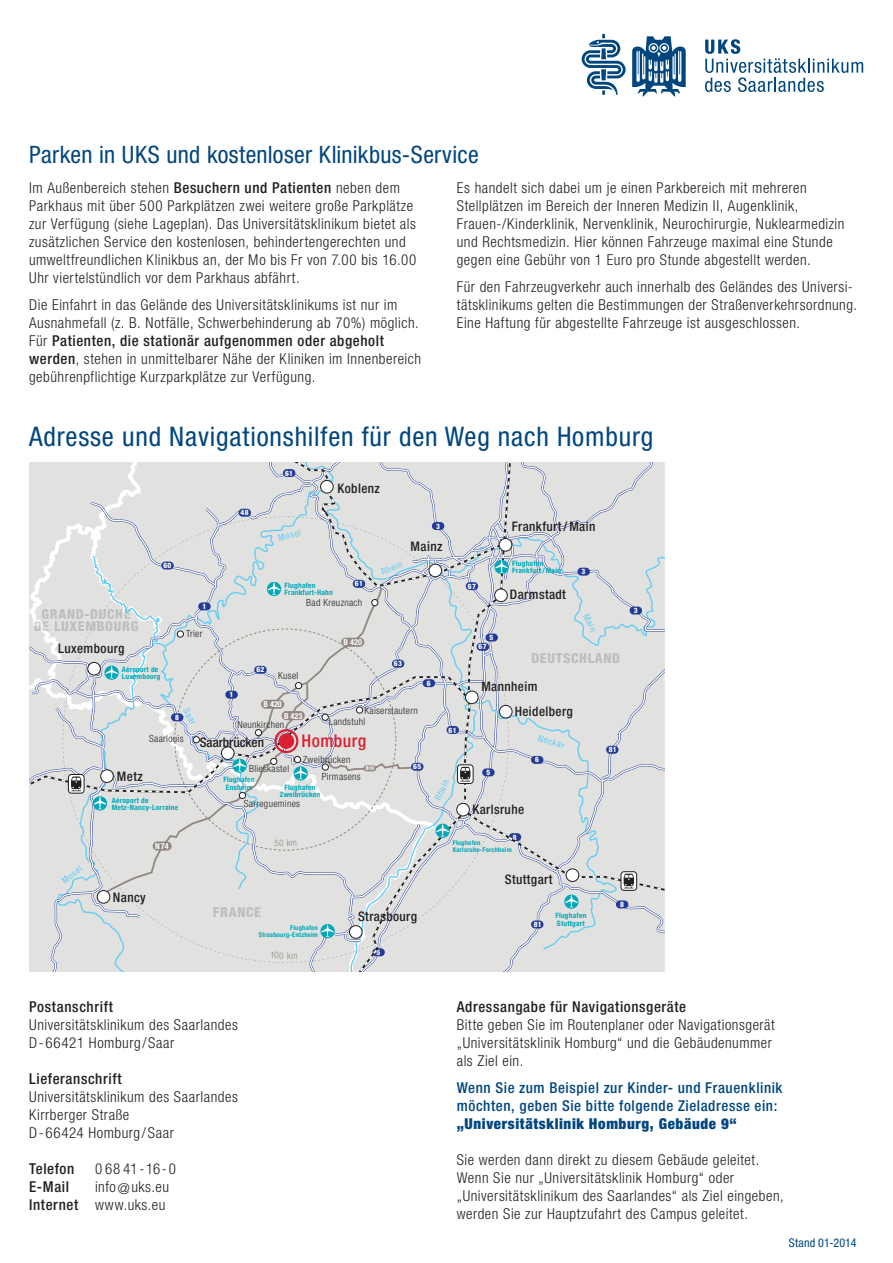
<style>
.page{position:relative;width:893px;height:1263px;background:#fff}
.page>*{position:absolute;margin:0;border:0;box-sizing:border-box;transform-origin:0 0}
.t1{font:condensed 27px "Helvetica Neue LT Std";letter-spacing:.03em;color:#00467e}
.t2{font:condensed 24px "Helvetica Neue LT Std";letter-spacing:.01em;color:#00467e}
.t3{font:500 condensed 17.55px "Helvetica Neue LT Std";letter-spacing:.03em;color:#da2031}
.t4{font:300 condensed 15px/18px "Helvetica Neue LT Std";letter-spacing:.035em;color:#231f20}
.t5{font:500 condensed 15px/18px "Helvetica Neue LT Std";letter-spacing:.04em;color:#00467e}
.t6{font:500 condensed 15px "Helvetica Neue LT Std";letter-spacing:.04em;color:#231f20}
.t7{font:900 condensed 15px "Helvetica Neue LT Std";letter-spacing:.04em;color:#00467e}
.t8{font:800 condensed 13.8px/12.6px "Helvetica Neue LT Std";letter-spacing:.05em;color:#bcbfbd;text-align:center}
.t9{font:500 condensed 13.2px/24.9px "Helvetica Neue LT Std";letter-spacing:.03em;color:#231f20}
.t10{font:500 condensed 13.2px "Helvetica Neue LT Std";color:#231f20}
.t11{font:condensed 12px "Helvetica Neue LT Std";letter-spacing:.01em;color:#00467e}
.t12{font:300 condensed 9.9px "Helvetica Neue LT Std";letter-spacing:.03em;color:#231f20}
.t13{font:condensed 9.15px "Helvetica Neue LT Std";color:#63cdf3}
.t14{font:700 condensed 8.25px "Helvetica Neue LT Std";color:#fff}
.t15{font:700 condensed 7.35px/7.4px "Helvetica Neue LT Std";letter-spacing:.03em;color:#00a8b9}
.t16{font:800 condensed 7.35px "Helvetica Neue LT Std";letter-spacing:.05em;color:#fff}
.t17{font:700 condensed 6.6px/6.6px "Helvetica Neue LT Std";letter-spacing:.03em;color:#00a8b9}
.t18{font:700 condensed 5.55px "Helvetica Neue LT Std";color:#fff}
.s1{font-weight:500}
</style>
<div class="page">
<svg style="left:705px;top:39px;width:158px;height:53px"></svg>
<svg style="left:632px;top:36px;width:54px;height:60px"></svg>
<svg style="left:582px;top:34px;width:44px;height:61px"></svg>
<svg style="left:29px;top:462px;width:635px;height:510px;background:#d9dcdd"></svg>
<h2 class="t2" style="left:29px;top:141px;width:451px">Parken in UKS und kostenloser Klinikbus-Service</h2>
<p class="t4" style="left:29px;top:179px;width:389px">Im Außenbereich stehen <span class="s1">Besuchern und Patienten</span> neben dem Parkhaus mit über 500 Parkplätzen zwei weitere große Parkplätze zur Verfügung (siehe Lageplan). Das Universitäts klinikum bietet als zusätz lichen Service den kostenlosen, behindertengerechten und umweltfreundlichen Klinikbus an, der Mo bis Fr von 7.00 bis 16.00<br>Uhr viertelstündlich vor dem Parkhaus abfährt.</p>
<p class="t4" style="left:29px;top:295px;width:394px">Die Einfahrt in das Gelände des Universitätsklinikums ist nur im Ausnahmefall (z. B. Notfälle, Schwerbehinderung ab 70%) möglich.<br>Für <span class="s1">Patienten, die stationär aufgenommen oder abgeholt werden</span>, stehen in unmittelbarer Nähe der Kliniken im Innenbereich gebührenpflichtige Kurzparkplätze zur Verfügung.</p>
<p class="t4" style="left:457px;top:179px;width:389px">Es handelt sich dabei um je einen Parkbereich mit mehreren Stellplätzen im Bereich der Inneren Medizin II, Augenklinik, Frauen-/Kinderklinik, Nervenklinik, Neurochirurgie, Nuklear medizin und Rechtsmedizin. Hier können Fahrzeuge maximal eine Stunde gegen eine Gebühr von 1 Euro pro Stunde abgestellt werden.</p>
<p class="t4" style="left:457px;top:277px;width:402px">Für den Fahrzeugverkehr auch innerhalb des Geländes des Universi&shy;tätsklinikums gelten die Bestimmungen der Straßen verkehrsordnung.<br>Eine Haftung für abgestellte Fahrzeuge ist ausgeschlossen.</p>
<h1 class="t1" style="left:29px;top:420px;width:626px">Adresse und Navigationshilfen für den Weg nach Homburg</h1>
<p class="t16" style="left:285px;top:468px;width:10px">61</p>
<p class="t9" style="left:338px;top:476px;width:44px">Koblenz</p>
<p class="t16" style="left:241px;top:508px;width:10px">48</p>
<p class="t13" style="left:277px;top:533px;width:24px;rotate:-14deg">Mosel</p>
<p class="t16" style="left:436px;top:521px;width:5px">3</p>
<p class="t9" style="left:411px;top:533px;width:33px">Mainz</p>
<p class="t16" style="left:163px;top:561px;width:10px">60</p>
<p class="t13" style="left:380px;top:566px;width:23px;rotate:-21deg">Rhein</p>
<p class="t15" style="left:285px;top:581px;width:50px">Flughafen<br>Frankfurt-Hahn</p>
<p class="t16" style="left:355px;top:579px;width:10px">61</p>
<p class="t8" style="left:34px;top:607px;width:106px">GRAND-DUCHÉ<br>DE LUXEMBOURG</p>
<p class="t9" style="left:58px;top:635px;width:68px">Luxembourg</p>
<p class="t16" style="left:202px;top:602px;width:5px">1</p>
<p class="t12" style="left:186px;top:628px;width:18px">Trier</p>
<p class="t12" style="left:306px;top:596px;width:58px">Bad Kreuznach</p>
<p class="t14" style="left:344px;top:637px;width:20px">B 420</p>
<p class="t15" style="left:122px;top:665px;width:40px">Aéroport de<br>Luxembourg</p>
<p class="t16" style="left:256px;top:665px;width:10px">62</p>
<p class="t12" style="left:278px;top:669px;width:22px">Kusel</p>
<p class="t16" style="left:394px;top:659px;width:10px">63</p>
<p class="t16" style="left:427px;top:678px;width:5px">6</p>
<p class="t16" style="left:230px;top:690px;width:5px">1</p>
<p class="t14" style="left:263px;top:699px;width:20px">B 420</p>
<p class="t13" style="left:191px;top:706px;width:19px;rotate:62deg">Saar</p>
<p class="t12" style="left:364px;top:705px;width:55px">Kaiserslautern</p>
<p class="t14" style="left:284px;top:710px;width:20px">B 423</p>
<p class="t16" style="left:175px;top:713px;width:5px">8</p>
<p class="t12" style="left:329px;top:715px;width:38px">Landstuhl</p>
<p class="t12" style="left:237px;top:719px;width:48px">Neunkirchen</p>
<p class="t12" style="left:249px;top:763px;width:42px">Blieskastel</p>
<p class="t12" style="left:244px;top:798px;width:58px">Sarreguemines</p>
<p class="t10" style="left:200px;top:734px;width:66px">Saarbrücken</p>
<p class="t3" style="left:301px;top:730px;width:66px">Homburg</p>
<p class="t12" style="left:149px;top:733px;width:36px">Saarlouis</p>
<p class="t12" style="left:303px;top:753px;width:49px">Zweibrücken</p>
<p class="t16" style="left:413px;top:762px;width:10px">65</p>
<p class="t18" style="left:366px;top:765px;width:10px">B10</p>
<p class="t9" style="left:117px;top:763px;width:27px">Metz</p>
<p class="t12" style="left:322px;top:771px;width:40px">Pirmasens</p>
<p class="t15" style="left:224px;top:776px;width:33px;text-align:center">Flughafen<br>Ensheim</p>
<p class="t15" style="left:280px;top:784px;width:42px;text-align:center">Flughafen<br>Zweibrücken</p>
<p class="t15" style="left:112px;top:796px;width:68px">Aéroport de<br>Metz-Nancy-Lorraine</p>
<p class="t16" style="left:449px;top:725px;width:10px">61</p>
<p class="t13" style="left:433px;top:797px;width:23px;rotate:-66deg">Rhein</p>
<p class="t9" style="left:512px;top:514px;width:85px">Frankfurt / Main</p>
<p class="t16" style="left:468px;top:581px;width:10px">67</p>
<p class="t16" style="left:490px;top:633px;width:5px">5</p>
<p class="t16" style="left:479px;top:642px;width:10px">67</p>
<p class="t15" style="left:512px;top:560px;width:50px">Flughafen<br>Frankfurt /Main</p>
<p class="t9" style="left:510px;top:582px;width:58px">Darmstadt</p>
<p class="t16" style="left:582px;top:567px;width:5px">3</p>
<p class="t13" style="left:590px;top:612px;width:20px;rotate:62deg">Main</p>
<p class="t8" style="left:531px;top:651px;width:90px">DEUTSCHLAND</p>
<p class="t9" style="left:515px;top:674px;width:60px;text-indent:-33px">Mannheim<br>Heidelberg</p>
<p class="t13" style="left:540px;top:732px;width:29px;rotate:17deg">Neckar</p>
<p class="t16" style="left:486px;top:768px;width:5px">5</p>
<p class="t9" style="left:472px;top:796px;width:53px">Karlsruhe</p>
<p class="t16" style="left:535px;top:755px;width:5px">6</p>
<p class="t16" style="left:609px;top:745px;width:10px">81</p>
<p class="t13" style="left:60px;top:877px;width:24px;rotate:-38deg">Mosel</p>
<p class="t14" style="left:155px;top:841px;width:15px">N 74</p>
<p class="t9" style="left:113px;top:884px;width:34px">Nancy</p>
<p class="t8" style="left:213px;top:905px;width:50px">FRANCE</p>
<p class="t17" style="left:259px;top:924px;width:61px;text-align:right">Flughafen<br>Strasbourg-Entzheim</p>
<p class="t9" style="left:358px;top:904px;width:61px">Strasbourg</p>
<p class="t16" style="left:377px;top:947px;width:5px">5</p>
<p class="t16" style="left:513px;top:832px;width:5px">8</p>
<p class="t17" style="left:453px;top:839px;width:60px">Flughafen<br>Karlsruhe-Forchheim</p>
<p class="t9" style="left:505px;top:867px;width:49px">Stuttgart</p>
<p class="t16" style="left:534px;top:920px;width:10px">81</p>
<p class="t15" style="left:555px;top:912px;width:33px">Flughafen<br>Stuttgart</p>
<p class="t16" style="left:620px;top:900px;width:5px">8</p>
<p class="t16" style="left:634px;top:606px;width:5px">3</p>
<p class="t6" style="left:29px;top:998px;width:85px">Postanschrift</p>
<p class="t4" style="left:29px;top:1016px;width:210px">Universitätsklinikum des Saarlandes<br>D - 66421 Homburg / Saar</p>
<p class="t6" style="left:29px;top:1070px;width:94px">Lieferanschrift</p>
<p class="t4" style="left:29px;top:1088px;width:210px">Universitätsklinikum des Saarlandes<br>Kirrberger Straße<br>D - 66424 Homburg / Saar</p>
<p class="t6" style="left:29px;top:1160px;width:47px">Telefon</p>
<p class="t4" style="left:95px;top:1160px;width:82px">0 68 41 - 16 - 0</p>
<p class="t6" style="left:29px;top:1178px;width:41px">E-Mail</p>
<p class="t4" style="left:29px;top:1178px;width:141px;text-align:right">info @ uks.eu<br><span class="s1">Internet</span> www.uks.eu</p>
<p class="t6" style="left:457px;top:998px;width:231px">Adressangabe für Navigationsgeräte</p>
<p class="t4" style="left:457px;top:1016px;width:319px">Bitte geben Sie im Routenplaner oder Navigationsgerät „Universitätsklinik Homburg“ und die Gebäudenummer als Ziel ein.</p>
<p class="t5" style="left:457px;top:1078px;width:327px">Wenn Sie zum Beispiel zur Kinder- und Frauenklinik möchten, geben Sie bitte folgende Zieladresse ein:</p>
<p class="t7" style="left:457px;top:1114px;width:281px">„Universitätsklinik Homburg, Gebäude 9“</p>
<p class="t4" style="left:457px;top:1150px;width:328px">Sie werden dann direkt zu diesem Gebäude geleitet.<br>Wenn Sie nur „Universitätsklinik Homburg“ oder „Universitätsklinikum des Saarlandes“ als Ziel eingeben, werden Sie zur Hauptzufahrt des Campus geleitet.</p>
<p class="t11" style="left:789px;top:1235px;width:69px">Stand 01-2014</p>
</div>
